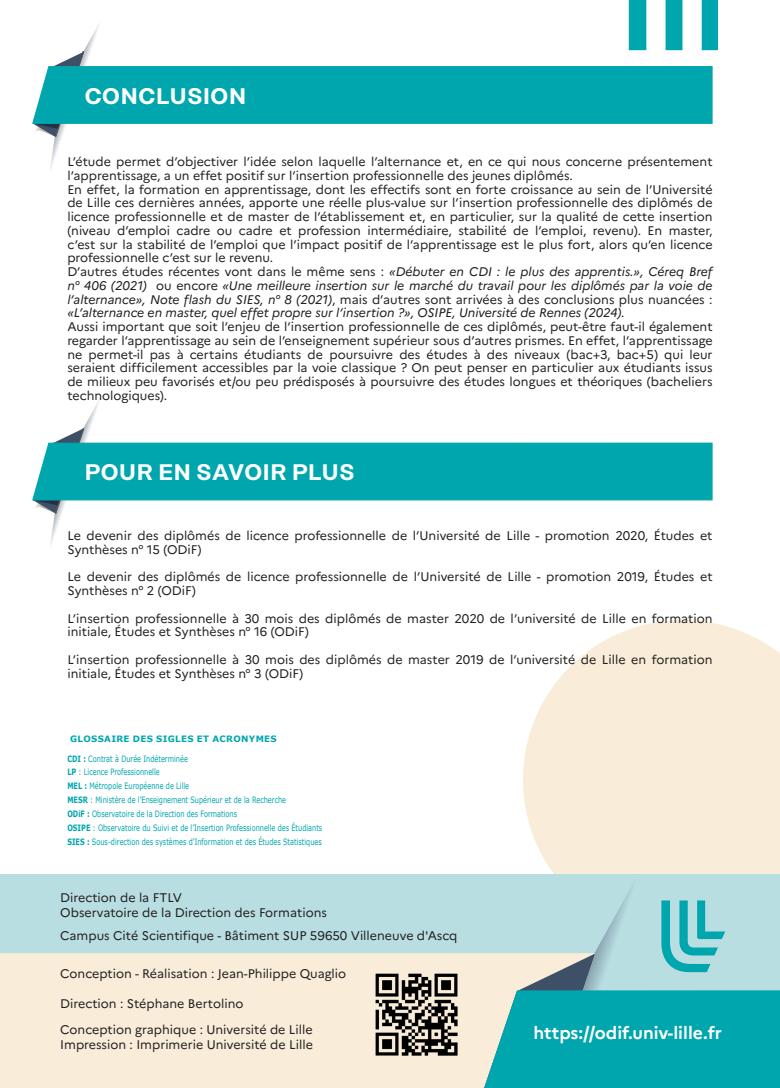
<style>
.page{position:relative;width:780px;height:1088px;background:#fff}
.page>*{position:absolute;margin:0;border:0;box-sizing:border-box;transform-origin:0 0}
.t1{font:600 22.5px "Rational Display";color:#fff}
.t2{font:700 17.5px "Marianne";color:#fff}
.t3{font:12.5px/13.8px "Marianne";color:#231f20}
.t4{font:italic 12.5px/13.8px "Marianne";color:#231f20;text-align:justify}
.t5{font:8.75px "Verdana";color:#00a6ad;scale:.75 1}
.t6{font:700 8.75px "Verdana";letter-spacing:.035em;color:#00a6ad}
.s1{font-style:normal}
.s2{font-weight:700}
</style>
<div class="page">
<svg style="left:628px;top:0;width:90px;height:50px"></svg>
<svg style="left:523px;top:620px;width:257px;height:254px;background:#f9efdd"></svg>
<div style="left:0;top:874px;width:780px;height:214px;background:#b9dee2"></div>
<div style="left:0;top:953px;width:469px;height:135px;background:#f9edd9"></div>
<svg style="left:469px;top:887px;width:311px;height:201px"></svg>
<img style="left:369px;top:967px;width:94px;height:94px">
<svg style="left:34px;top:399px;width:66px;height:148px"></svg>
<div style="left:32px;top:442px;width:681px;height:59px;background:#00a6ad"></div>
<svg style="left:35px;top:23px;width:65px;height:147px"></svg>
<svg style="left:32px;top:65px;width:681px;height:60px;background:#0ba9b0"></svg>
<p class="t1" style="left:84px;top:83px;width:163px">CONCLUSION</p>
<p class="t3" style="left:67px;top:154px;width:646px">L’étude permet d’objectiver l’idée selon laquelle l’alternance et, en ce qui nous concerne présentement l’apprentissage, a un effet positif sur l’insertion professionnelle des jeunes diplômés.</p>
<p class="t3" style="left:67px;top:181px;width:646px;text-align:justify">En effet, la formation en apprentissage, dont les effectifs sont en forte croissance au sein de l’Université de Lille ces dernières années, apporte une réelle plus-value sur l’insertion professionnelle des diplômés de licence professionnelle et de master de l’établissement et, en particulier, sur la qualité de cette insertion (niveau d’emploi cadre ou cadre et profession intermédiaire, stabilité de l’emploi, revenu). En master, c’est sur la stabilité de l’emploi que l’impact positif de l’apprentissage est le plus fort, alors qu’en licence professionnelle c’est sur le revenu.</p>
<p class="t4" style="left:67px;top:264px;width:646px"><span class="s1">D’autres études récentes vont dans le même sens :</span> «Débuter en CDI : le plus des apprentis.», Céreq Bref n° 406 (2021) <span class="s1">ou encore</span> «Une meilleure insertion sur le marché du travail pour les diplômés par la voie de l’alternance», Note flash du SIES, n° 8 (2021)<span class="s1">, mais d’autres sont arrivées à des conclusions plus nuancées : </span>«L’alternance en master, quel effet propre sur l’insertion ?», OSIPE, Université de Rennes (2024).</p>
<p class="t3" style="left:67px;top:319px;width:646px;text-align:justify">Aussi important que soit l’enjeu de l’insertion professionnelle de ces diplômés, peut-être faut-il également regarder l’apprentissage au sein de l’enseignement supérieur sous d’autres prismes. En effet, l’apprentissage ne permet-il pas à certains étudiants de poursuivre des études à des niveaux (bac+3, bac+5) qui leur seraient difficilement accessibles par la voie classique ? On peut penser en particulier aux étudiants issus de milieux peu favorisés et/ou peu prédisposés à poursuivre des études longues et théoriques (bacheliers technologiques).</p>
<p class="t1" style="left:84px;top:459px;width:272px">POUR EN SAVOIR PLUS</p>
<p class="t3" style="left:67px;top:528px;width:646px">Le devenir des diplômés de licence professionnelle de l’Université de Lille - promotion 2020, Études et<br>Synthèses n° 15 (ODiF)</p>
<p class="t3" style="left:67px;top:569px;width:646px">Le devenir des diplômés de licence professionnelle de l’Université de Lille - promotion 2019, Études et<br>Synthèses n° 2 (ODiF)</p>
<p class="t3" style="left:67px;top:610px;width:646px">L’insertion professionnelle à 30 mois des diplômés de master 2020 de l’université de Lille en formation initiale, Études et Synthèses n° 16 (ODiF)</p>
<p class="t3" style="left:67px;top:651px;width:646px">L’insertion professionnelle à 30 mois des diplômés de master 2019 de l’université de Lille en formation initiale, Études et Synthèses n° 3 (ODiF)</p>
<p class="t6" style="left:70px;top:733px;width:208px">GLOSSAIRE DES SIGLES ET ACRONYMES</p>
<p class="t5" style="left:67px;top:752px;width:162px"><span class="s2">CDI :</span> Contrat à Durée Indéterminée</p>
<p class="t5" style="left:67px;top:766px;width:125px"><span class="s2">LP</span> : Licence Professionnelle</p>
<p class="t5" style="left:67px;top:780px;width:164px"><span class="s2">MEL :</span> Métropole Européenne de Lille</p>
<p class="t5" style="left:67px;top:794px;width:293px"><span class="s2">MESR</span> : Ministère de l’Enseignement Supérieur et de la Recherche</p>
<p class="t5" style="left:67px;top:808px;width:228px"><span class="s2">ODiF :</span> Observatoire de la Direction des Formations</p>
<p class="t5" style="left:67px;top:821px;width:341px"><span class="s2">OSIPE</span> : Observatoire du Suivi et de l’Insertion Professionnelle des Étudiants</p>
<p class="t5" style="left:67px;top:835px;width:341px"><span class="s2">SIES :</span> Sous-direction des systèmes d’Information et des Études Statistiques</p>
<p class="t3" style="left:60px;top:888px;width:268px;line-height:15px">Direction de la FTLV<br>Observatoire de la Direction des Formations</p>
<p class="t3" style="left:60px;top:928px;width:398px">Campus Cité Scientifique - Bâtiment SUP 59650 Villeneuve d'Ascq</p>
<p class="t3" style="left:60px;top:966px;width:287px">Conception - Réalisation : Jean-Philippe Quaglio</p>
<p class="t3" style="left:60px;top:996px;width:185px">Direction : Stéphane Bertolino</p>
<p class="t3" style="left:60px;top:1022px;width:254px">Conception graphique : Université de Lille</p>
<h2 class="t2" style="left:533px;top:1019px;width:190px">https://odif.univ-lille.fr</h2>
<p class="t3" style="left:60px;top:1037px;width:254px">Impression : Imprimerie Université de Lille</p>
</div>
